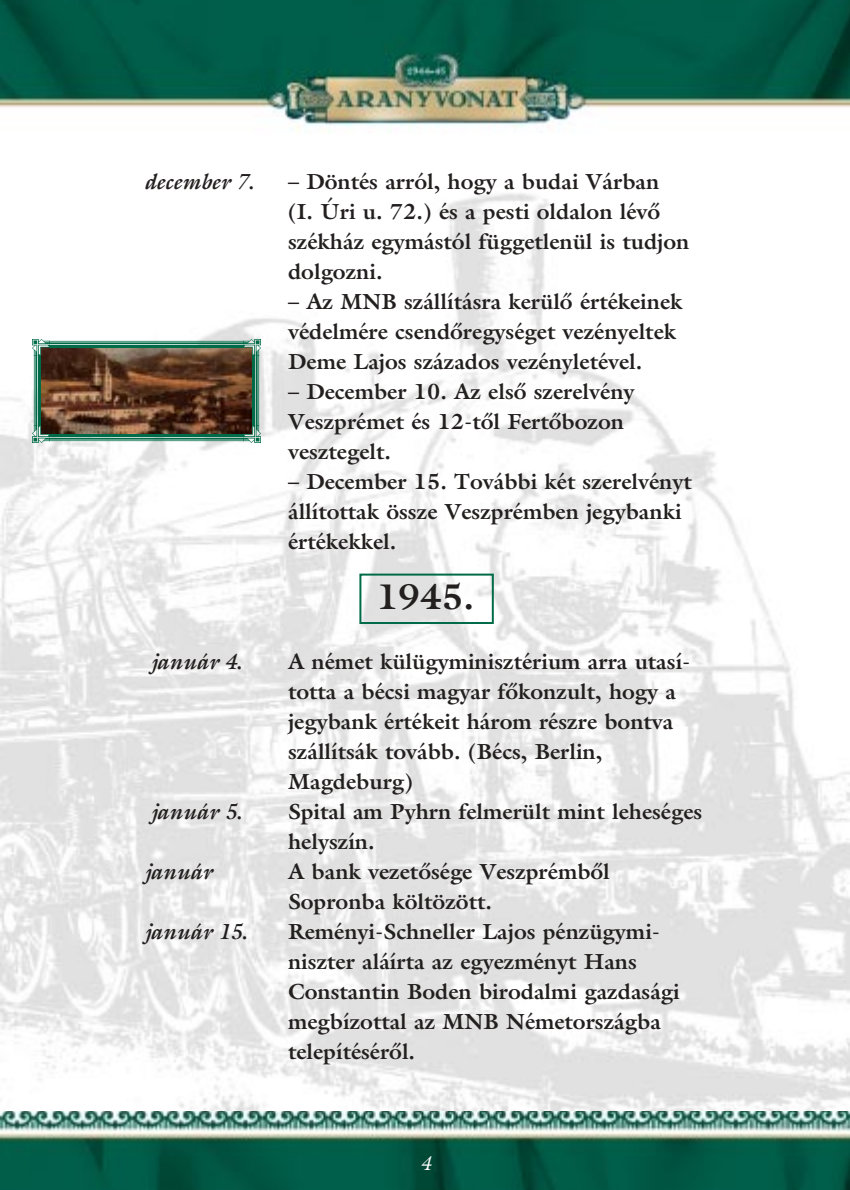
<style>
.page{position:relative;width:850px;height:1190px;background:#fff}
.page>*{position:absolute;margin:0;border:0;box-sizing:border-box;transform-origin:0 0}
.t1{font:700 36px "H Galliard";color:#231f1f}
.t2{font:700 22px/30px "H Galliard";color:#231f1f}
.t3{font:italic 700 22px "H Galliard";color:#231f1f}
.t4{font:italic 300 20px "H Galliard";color:#fff}
</style>
<div class="page">
<img style="left:0;top:0;width:850px;height:1190px">
<img style="left:0;top:136px;width:850px;height:975px">
<div style="left:359px;top:574px;width:135px;height:50px;border:2px solid #006b48"></div>
<img style="left:41px;top:347px;width:211px;height:87px">
<img style="left:33px;top:339px;width:16px;height:17px">
<img style="left:49px;top:339px;width:195px;height:8px">
<img style="left:244px;top:339px;width:16px;height:17px">
<img style="left:252px;top:356px;width:8px;height:70px">
<img style="left:244px;top:426px;width:16px;height:16px">
<img style="left:49px;top:434px;width:195px;height:8px">
<img style="left:33px;top:426px;width:16px;height:16px">
<img style="left:33px;top:356px;width:8px;height:70px">
<p class="t3" style="left:144px;top:173px;width:111px">december 7.</p>
<p class="t2" style="left:288px;top:169px;width:403px">– Döntés arról, hogy a budai Várban (I. Úri u. 72.) és a pesti oldalon lévô székház egymástól függetlenül is tudjon dolgozni.</p>
<p class="t2" style="left:288px;top:289px;width:396px">– Az MNB szállításra kerülô értékeinek védelmére csendôregységet vezényeltek<br>Deme Lajos százados vezényletével.</p>
<p class="t2" style="left:288px;top:379px;width:348px">– December 10. Az elsô szerelvény<br>Veszprémet és 12-tôl Fertôbozon vesztegelt.</p>
<p class="t2" style="left:288px;top:469px;width:405px">– December 15. További két szerelvényt állítottak össze Veszprémben jegybanki értékekkel.</p>
<h1 class="t1" style="left:377px;top:583px;width:99px">1945.</h1>
<p class="t3" style="left:150px;top:653px;width:93px">január 4.</p>
<p class="t2" style="left:288px;top:649px;width:404px">A német külügyminisztérium arra utasí&shy;totta a bécsi magyar fôkonzult, hogy a jegybank értékeit három részre bontva szállítsák tovább. (Bécs, Berlin,<br>Magdeburg)</p>
<p class="t3" style="left:150px;top:803px;width:93px">január 5.</p>
<p class="t2" style="left:288px;top:799px;width:416px">Spital am Pyhrn felmerült mint leheséges helyszín.</p>
<p class="t3" style="left:144px;top:863px;width:70px">január</p>
<p class="t2" style="left:288px;top:859px;width:323px">A bank vezetôsége Veszprémbôl<br>Sopronba költözött.</p>
<p class="t3" style="left:144px;top:923px;width:105px">január 15.</p>
<p class="t2" style="left:288px;top:919px;width:393px">Reményi-Schneller Lajos pénzügymi&shy;niszter aláírta az egyezményt Hans<br>Constantin Boden birodalmi gazdasági megbízottal az MNB Németországba telepítésérôl.</p>
<p class="t4" style="left:420px;top:1156px;width:12px">4</p>
</div>
